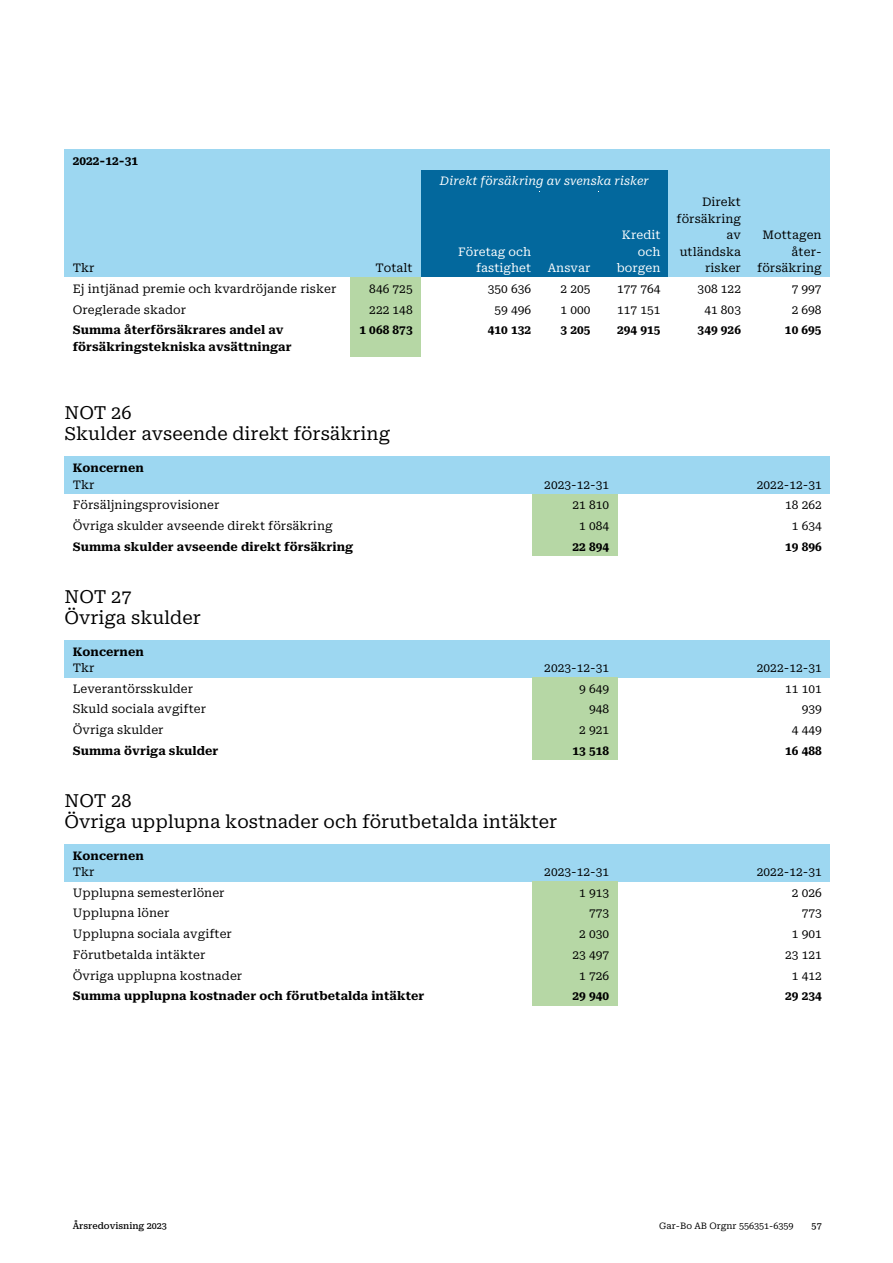
<style>
.page{position:relative;width:893px;height:1263px;background:#fff}
.page>*{position:absolute;margin:0;border:0;box-sizing:border-box;transform-origin:0 0}
.t1{font:18px/21.3px "Roboto Serif";color:#000}
.t2{font:11.85px/16.5px "Roboto Serif";letter-spacing:.005em;color:#000;text-align:right}
.t3{font:700 11.85px/16.5px "Roboto Serif";letter-spacing:.005em;color:#000}
.t4{font:11.85px/16.5px "Roboto Serif";letter-spacing:.005em;color:#fff;text-align:right}
.t5{font:italic 11.85px "Roboto Serif";letter-spacing:.005em;color:#fff}
.t6{font:9px "Roboto Serif";color:#000}
.t7{font:500 9px "Roboto Serif";color:#000}
</style>
<div class="page">
<div style="left:64px;top:149px;width:244px;height:21px;background:#9dd7f1"></div>
<div style="left:308px;top:149px;width:42px;height:21px;background:#9dd7f1"></div>
<div style="left:350px;top:149px;width:71px;height:21px;background:#9dd7f1"></div>
<div style="left:421px;top:149px;width:118px;height:21px;background:#9dd7f1"></div>
<div style="left:539px;top:149px;width:59px;height:21px;background:#9dd7f1"></div>
<div style="left:598px;top:149px;width:71px;height:21px;background:#9dd7f1"></div>
<div style="left:669px;top:149px;width:80px;height:21px;background:#9dd7f1"></div>
<div style="left:749px;top:149px;width:81px;height:21px;background:#9dd7f1"></div>
<div style="left:64px;top:170px;width:244px;height:21px;background:#9dd7f1"></div>
<div style="left:308px;top:170px;width:42px;height:21px;background:#9dd7f1"></div>
<div style="left:350px;top:170px;width:71px;height:21px;background:#9dd7f1"></div>
<div style="left:421px;top:170px;width:248px;height:21px;background:#03689d"></div>
<div style="left:669px;top:170px;width:80px;height:21px;background:#9dd7f1"></div>
<div style="left:749px;top:170px;width:81px;height:21px;background:#9dd7f1"></div>
<div style="left:64px;top:190px;width:286px;height:88px;background:#9dd7f1"></div>
<div style="left:350px;top:190px;width:71px;height:88px;background:#9dd7f1"></div>
<div style="left:421px;top:190px;width:118px;height:88px;background:#03689d"></div>
<div style="left:539px;top:190px;width:59px;height:88px;background:#03689d"></div>
<div style="left:598px;top:190px;width:71px;height:88px;background:#03689d"></div>
<div style="left:669px;top:190px;width:80px;height:88px;background:#9dd7f1"></div>
<div style="left:749px;top:190px;width:81px;height:88px;background:#9dd7f1"></div>
<hr style="left:421px;top:191px;width:118px;height:1px;background:#fff">
<hr style="left:540px;top:191px;width:58px;height:1px;background:#fff">
<hr style="left:599px;top:191px;width:70px;height:1px;background:#fff">
<div style="left:350px;top:277px;width:71px;height:21px;background:#b6d7a5"></div>
<hr style="left:64px;top:277px;width:286px;height:2px;background:#fff">
<hr style="left:421px;top:277px;width:118px;height:2px;background:#fff">
<hr style="left:539px;top:277px;width:59px;height:2px;background:#fff">
<hr style="left:598px;top:277px;width:71px;height:2px;background:#fff">
<hr style="left:669px;top:277px;width:80px;height:2px;background:#fff">
<hr style="left:749px;top:277px;width:81px;height:2px;background:#fff">
<div style="left:350px;top:298px;width:71px;height:21px;background:#b6d7a5"></div>
<div style="left:350px;top:319px;width:71px;height:37px;background:#b6d7a5"></div>
<div style="left:64px;top:456px;width:383px;height:38px;background:#9dd7f1"></div>
<div style="left:447px;top:456px;width:85px;height:38px;background:#9dd7f1"></div>
<div style="left:532px;top:456px;width:85px;height:38px;background:#9dd7f1"></div>
<div style="left:617px;top:456px;width:213px;height:38px;background:#9dd7f1"></div>
<div style="left:532px;top:494px;width:85px;height:20px;background:#b6d7a5"></div>
<div style="left:532px;top:514px;width:85px;height:21px;background:#b6d7a5"></div>
<div style="left:532px;top:535px;width:85px;height:21px;background:#b6d7a5"></div>
<div style="left:64px;top:640px;width:383px;height:37px;background:#9dd7f1"></div>
<div style="left:447px;top:640px;width:85px;height:37px;background:#9dd7f1"></div>
<div style="left:532px;top:640px;width:85px;height:37px;background:#9dd7f1"></div>
<div style="left:617px;top:640px;width:213px;height:37px;background:#9dd7f1"></div>
<div style="left:532px;top:677px;width:85px;height:21px;background:#b6d7a5"></div>
<div style="left:532px;top:698px;width:85px;height:21px;background:#b6d7a5"></div>
<div style="left:532px;top:719px;width:85px;height:20px;background:#b6d7a5"></div>
<div style="left:532px;top:739px;width:85px;height:21px;background:#b6d7a5"></div>
<div style="left:64px;top:844px;width:383px;height:37px;background:#9dd7f1"></div>
<div style="left:447px;top:844px;width:85px;height:37px;background:#9dd7f1"></div>
<div style="left:532px;top:844px;width:85px;height:37px;background:#9dd7f1"></div>
<div style="left:617px;top:844px;width:213px;height:37px;background:#9dd7f1"></div>
<div style="left:532px;top:881px;width:85px;height:21px;background:#b6d7a5"></div>
<div style="left:532px;top:902px;width:85px;height:21px;background:#b6d7a5"></div>
<div style="left:532px;top:923px;width:85px;height:21px;background:#b6d7a5"></div>
<div style="left:532px;top:944px;width:85px;height:20px;background:#b6d7a5"></div>
<div style="left:532px;top:964px;width:85px;height:21px;background:#b6d7a5"></div>
<div style="left:532px;top:985px;width:85px;height:20px;background:#b6d7a5"></div>
<p class="t3" style="left:73px;top:152px;width:67px">2022-12-31</p>
<p class="t2" style="left:73px;top:260px;width:23px">Tkr</p>
<p class="t2" style="left:375px;top:260px;width:39px">Totalt</p>
<p class="t5" style="left:440px;top:174px;width:211px">Direkt försäkring av svenska risker</p>
<p class="t4" style="left:458px;top:243px;width:75px">Företag och fastighet</p>
<p class="t4" style="left:548px;top:260px;width:44px">Ansvar</p>
<p class="t4" style="left:617px;top:227px;width:45px">Kredit och borgen</p>
<p class="t2" style="left:677px;top:194px;width:66px">Direkt försäkring av utländska risker</p>
<p class="t2" style="left:757px;top:227px;width:66px">Mottagen åter&shy;försäkring</p>
<p class="t2" style="left:73px;top:280px;width:265px">Ej intjänad premie och kvardröjande risker</p>
<p class="t2" style="left:369px;top:280px;width:45px">846 725</p>
<p class="t2" style="left:488px;top:280px;width:45px">350 636</p>
<p class="t2" style="left:560px;top:280px;width:31px">2 205</p>
<p class="t2" style="left:617px;top:280px;width:45px">177 764</p>
<p class="t2" style="left:698px;top:280px;width:45px">308 122</p>
<p class="t2" style="left:792px;top:280px;width:31px">7 997</p>
<p class="t2" style="left:73px;top:301px;width:115px">Oreglerade skador</p>
<p class="t2" style="left:369px;top:301px;width:45px">222 148</p>
<p class="t2" style="left:494px;top:301px;width:38px">59 496</p>
<p class="t2" style="left:560px;top:301px;width:31px">1 000</p>
<p class="t2" style="left:617px;top:301px;width:45px">117 151</p>
<p class="t2" style="left:704px;top:301px;width:38px">41 803</p>
<p class="t2" style="left:792px;top:301px;width:31px">2 698</p>
<p class="t3" style="left:73px;top:322px;width:220px">Summa återförsäkrares andel av försäkringstekniska avsättningar</p>
<p class="t3" style="left:359px;top:322px;width:55px">1 068 873</p>
<p class="t3" style="left:488px;top:322px;width:45px">410 132</p>
<p class="t3" style="left:560px;top:322px;width:31px">3 205</p>
<p class="t3" style="left:617px;top:322px;width:45px">294 915</p>
<p class="t3" style="left:698px;top:322px;width:45px">349 926</p>
<p class="t3" style="left:785px;top:322px;width:38px">10 695</p>
<h1 class="t1" style="left:64px;top:402px;width:327px">NOT 26<br>Skulder avseende direkt försäkring</h1>
<p class="t3" style="left:73px;top:460px;width:73px">Koncernen</p>
<p class="t2" style="left:73px;top:476px;width:23px">Tkr</p>
<p class="t2" style="left:544px;top:476px;width:66px">2023-12-31</p>
<p class="t2" style="left:757px;top:476px;width:66px">2022-12-31</p>
<p class="t2" style="left:73px;top:497px;width:148px">Försäljningsprovisioner</p>
<p class="t2" style="left:573px;top:497px;width:38px">21 810</p>
<p class="t2" style="left:785px;top:497px;width:38px">18 262</p>
<p class="t2" style="left:73px;top:518px;width:261px">Övriga skulder avseende direkt försäkring</p>
<p class="t2" style="left:579px;top:518px;width:31px">1 084</p>
<p class="t2" style="left:792px;top:518px;width:31px">1 634</p>
<p class="t3" style="left:73px;top:538px;width:282px">Summa skulder avseende direkt försäkring</p>
<p class="t3" style="left:573px;top:538px;width:38px">22 894</p>
<p class="t3" style="left:785px;top:538px;width:38px">19 896</p>
<h1 class="t1" style="left:64px;top:586px;width:138px">NOT 27<br>Övriga skulder</h1>
<p class="t3" style="left:73px;top:643px;width:73px">Koncernen</p>
<p class="t2" style="left:73px;top:659px;width:23px">Tkr</p>
<p class="t2" style="left:544px;top:659px;width:66px">2023-12-31</p>
<p class="t2" style="left:757px;top:659px;width:66px">2022-12-31</p>
<p class="t2" style="left:73px;top:680px;width:122px">Leverantörsskulder</p>
<p class="t2" style="left:579px;top:680px;width:31px">9 649</p>
<p class="t2" style="left:785px;top:680px;width:38px">11 101</p>
<p class="t2" style="left:73px;top:701px;width:135px">Skuld sociala avgifter</p>
<p class="t2" style="left:589px;top:701px;width:22px">948</p>
<p class="t2" style="left:802px;top:701px;width:22px">939</p>
<p class="t2" style="left:73px;top:722px;width:92px">Övriga skulder</p>
<p class="t2" style="left:579px;top:722px;width:31px">2 921</p>
<p class="t2" style="left:792px;top:722px;width:31px">4 449</p>
<p class="t3" style="left:73px;top:742px;width:147px">Summa övriga skulder</p>
<p class="t3" style="left:573px;top:742px;width:38px">13 518</p>
<p class="t3" style="left:785px;top:742px;width:38px">16 488</p>
<h1 class="t1" style="left:64px;top:790px;width:494px">NOT 28<br>Övriga upplupna kostnader och förutbetalda intäkter</h1>
<p class="t3" style="left:73px;top:847px;width:73px">Koncernen</p>
<p class="t2" style="left:73px;top:864px;width:23px">Tkr</p>
<p class="t2" style="left:544px;top:864px;width:66px">2023-12-31</p>
<p class="t2" style="left:757px;top:864px;width:66px">2022-12-31</p>
<p class="t2" style="left:73px;top:884px;width:153px">Upplupna semesterlöner</p>
<p class="t2" style="left:579px;top:884px;width:31px">1 913</p>
<p class="t2" style="left:792px;top:884px;width:31px">2 026</p>
<p class="t2" style="left:73px;top:905px;width:98px">Upplupna löner</p>
<p class="t2" style="left:589px;top:905px;width:22px">773</p>
<p class="t2" style="left:802px;top:905px;width:22px">773</p>
<p class="t2" style="left:73px;top:926px;width:161px">Upplupna sociala avgifter</p>
<p class="t2" style="left:579px;top:926px;width:31px">2 030</p>
<p class="t2" style="left:792px;top:926px;width:31px">1 901</p>
<p class="t2" style="left:73px;top:946px;width:134px">Förutbetalda intäkter</p>
<p class="t2" style="left:573px;top:946px;width:38px">23 497</p>
<p class="t2" style="left:785px;top:946px;width:38px">23 121</p>
<p class="t2" style="left:73px;top:967px;width:171px">Övriga upplupna kostnader</p>
<p class="t2" style="left:579px;top:967px;width:31px">1 726</p>
<p class="t2" style="left:792px;top:967px;width:31px">1 412</p>
<p class="t3" style="left:73px;top:988px;width:353px">Summa upplupna kostnader och förutbetalda intäkter</p>
<p class="t3" style="left:573px;top:988px;width:38px">29 940</p>
<p class="t3" style="left:785px;top:988px;width:38px">29 234</p>
<p class="t7" style="left:73px;top:1221px;width:96px">Årsredovisning 2023</p>
<p class="t6" style="left:659px;top:1221px;width:136px">Gar-Bo AB Orgnr 556351-6359</p>
<p class="t7" style="left:812px;top:1221px;width:12px">57</p>
</div>
